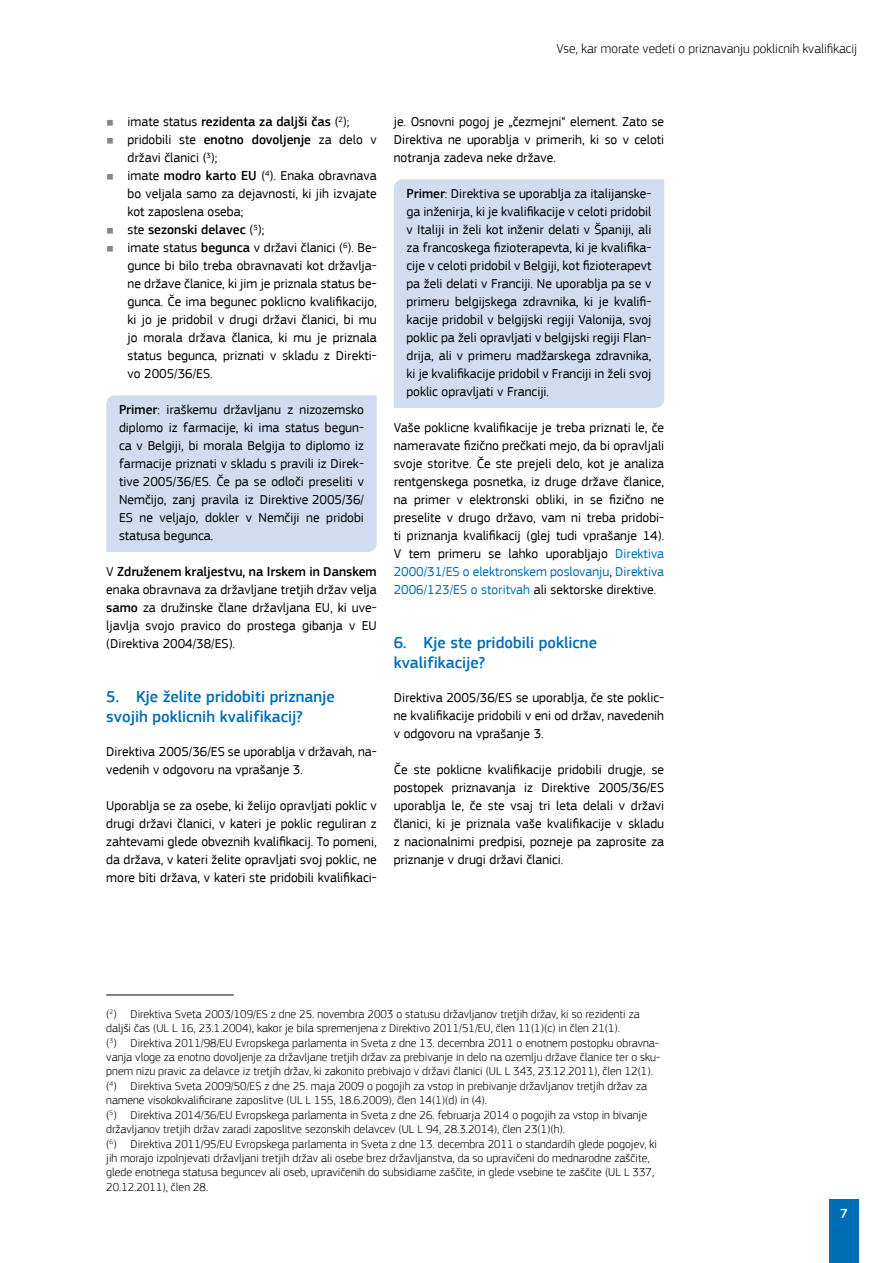
<style>
.page{position:relative;width:893px;height:1263px;background:#fff}
.page>*{position:absolute;margin:0;border:0;box-sizing:border-box;transform-origin:0 0}
.t1{font:500 16.5px/19.8px "EC Square Sans Pro";color:#006eb7}
.Body{font:13.5px/18px "EC Square Sans Pro";color:#000;text-align:justify}
.Example{font:13.5px/18px "EC Square Sans Pro";color:#000;text-align:justify}
.t2{font:500 13.5px "EC Square Sans Pro";color:#000}
.t3{font:300 13.5px "EC Square Sans Pro";color:#000}
.t4{font:500 13.5px "EC Square Sans Pro";color:#fff}
.Footnotes{font:300 12px/14.4px "EC Square Sans Pro";color:#000}
.s1{font-weight:400;font-size:9px;color:#878787}
.s2{font-weight:400}
.s3{font-size:9px;color:#878787}
.s4{font-weight:500}
.s5{color:#006eb7}
</style>
<div class="page">
<div style="left:829px;top:1199px;width:30px;height:64px;background:#006eb7"></div>
<div style="left:106px;top:395px;width:271px;height:157px;background:#d1dcf1"></div>
<hr style="left:106px;top:994px;width:128px;height:1px;background:#000">
<div style="left:394px;top:179px;width:270px;height:229px;background:#d1dcf1"></div>
<p class="t3" style="left:556px;top:40px;width:302px">Vse, kar morate vedeti o priznavanju poklicnih kvalifikacij</p>
<p class="t2" style="left:106px;top:114px;width:245px"><span class="s1">■</span> <span class="s2">imate status</span> rezidenta za daljši čas <span class="s2">(</span><sup>2</sup><span class="s2">);</span></p>
<p class="Example" style="left:128px;top:131px;width:251px;text-indent:-21px"><span class="s3">■</span> pridobili ste <span class="s4">enotno dovoljenje</span> za delo v državi članici (<sup>3</sup>);</p>
<p class="Example" style="left:128px;top:167px;width:251px;text-indent:-21px"><span class="s3">■</span> imate <span class="s4">modro karto EU</span> (<sup>4</sup>). Enaka obravnava bo veljala samo za dejavnosti, ki jih izvajate kot zaposlena oseba;</p>
<p class="t2" style="left:106px;top:222px;width:160px"><span class="s1">■</span> <span class="s2">ste</span> sezonski delavec <span class="s2">(</span><sup>5</sup><span class="s2">);</span></p>
<p class="Example" style="left:128px;top:239px;width:251px;text-indent:-21px"><span class="s3">■</span> imate status <span class="s4">begunca</span> v državi članici (<sup>6</sup>). Be&shy;gunce bi bilo treba obravnavati kot državlja&shy;ne države članice, ki jim je priznala status be&shy;gunca. Če ima begunec poklicno kvalifikacijo, ki jo je pridobil v drugi državi članici, bi mu jo morala država članica, ki mu je priznala status begunca, priznati v skladu z Direkti&shy;vo 2005/36/ES.</p>
<p class="Example" style="left:119px;top:401px;width:246px"><span class="s4">Primer</span>: iraškemu državljanu z nizozemsko diplomo iz farmacije, ki ima status begun&shy;ca v Belgiji, bi morala Belgija to diplomo iz farmacije priznati v skladu s pravili iz Direk&shy;tive 2005/36/ES. Če pa se odloči preseliti v Nemčijo, zanj pravila iz Direktive 2005/36/ ES ne veljajo, dokler v Nemčiji ne pridobi statusa begunca.</p>
<p class="Body" style="left:106px;top:563px;width:272px">V <span class="s4">Združenem kraljestvu, na Irskem in Danskem </span>enaka obravnava za državljane tretjih držav velja <span class="s4">samo</span> za družinske člane državljana EU, ki uve&shy;ljavlja svojo pravico do prostega gibanja v EU (Direktiva 2004/38/ES).</p>
<p class="t1" style="left:106px;top:687px;width:230px">5. Kje želite pridobiti priznanje svojih poklicnih kvalifikacij?</p>
<p class="Body" style="left:106px;top:743px;width:272px">Direktiva 2005/36/ES se uporablja v državah, na&shy;vedenih v odgovoru na vprašanje 3.</p>
<p class="Body" style="left:106px;top:797px;width:272px">Uporablja se za osebe, ki želijo opravljati poklic v drugi državi članici, v kateri je poklic reguliran z zahtevami glede obveznih kvalifikacij. To pomeni, da država, v kateri želite opravljati svoj poklic, ne more biti država, v kateri ste pridobili kvalifikaci-</p>
<p class="Body" style="left:394px;top:113px;width:272px">je. Osnovni pogoj je „čezmejni“ element. Zato se Direktiva ne uporablja v primerih, ki so v celoti notranja zadeva neke države.</p>
<p class="Example" style="left:406px;top:185px;width:246px"><span class="s4">Primer</span>: Direktiva se uporablja za italijanske&shy;ga inženirja, ki je kvalifikacije v celoti pridobil v Italiji in želi kot inženir delati v Španiji, ali za francoskega fizioterapevta, ki je kvalifika&shy;cije v celoti pridobil v Belgiji, kot fizioterapevt pa želi delati v Franciji. Ne uporablja pa se v primeru belgijskega zdravnika, ki je kvalifi&shy;kacije pridobil v belgijski regiji Valonija, svoj poklic pa želi opravljati v belgijski regiji Flan&shy;drija, ali v primeru madžarskega zdravnika, ki je kvalifikacije pridobil v Franciji in želi svoj poklic opravljati v Franciji.</p>
<p class="Body" style="left:394px;top:419px;width:272px">Vaše poklicne kvalifikacije je treba priznati le, če nameravate fizično prečkati mejo, da bi opravljali svoje storitve. Če ste prejeli delo, kot je analiza rentgenskega posnetka, iz druge države članice, na primer v elektronski obliki, in se fizično ne preselite v drugo državo, vam ni treba pridobi&shy;ti priznanja kvalifikacij (glej tudi vprašanje 14).<br>V tem primeru se lahko uporabljajo <span class="s5">Direktiva 2000/31/ES o elektronskem poslovanju</span>, <span class="s5">Direktiva 2006/123/ES o storitvah</span> ali sektorske direktive.</p>
<p class="t1" style="left:394px;top:633px;width:205px">6. Kje ste pridobili poklicne kvalifikacije?</p>
<p class="Body" style="left:394px;top:689px;width:272px">Direktiva 2005/36/ES se uporablja, če ste poklic&shy;ne kvalifikacije pridobili v eni od držav, navedenih v odgovoru na vprašanje 3.</p>
<p class="Body" style="left:394px;top:761px;width:272px">Če ste poklicne kvalifikacije pridobili drugje, se postopek priznavanja iz Direktive 2005/36/ES uporablja le, če ste vsaj tri leta delali v državi članici, ki je priznala vaše kvalifikacije v skladu z nacionalnimi predpisi, pozneje pa zaprosite za priznanje v drugi državi članici.</p>
<p class="Footnotes" style="left:106px;top:1007px;width:535px">(<sup>2</sup>) Direktiva Sveta 2003/109/ES z dne 25. novembra 2003 o statusu državljanov tretjih držav, ki so rezidenti za daljši čas (UL L 16, 23.1.2004), kakor je bila spremenjena z Direktivo 2011/51/EU, člen 11(1)(c) in člen 21(1).</p>
<p class="Footnotes" style="left:106px;top:1035px;width:555px;text-align:justify">(<sup>3</sup>) Direktiva 2011/98/EU Evropskega parlamenta in Sveta z dne 13. decembra 2011 o enotnem postopku obravna&shy;vanja vloge za enotno dovoljenje za državljane tretjih držav za prebivanje in delo na ozemlju države članice ter o sku&shy;pnem nizu pravic za delavce iz tretjih držav, ki zakonito prebivajo v državi članici (UL L 343, 23.12.2011), člen 12(1).</p>
<p class="Footnotes" style="left:106px;top:1079px;width:542px">(<sup>4</sup>) Direktiva Sveta 2009/50/ES z dne 25. maja 2009 o pogojih za vstop in prebivanje državljanov tretjih držav za namene visokokvalificirane zaposlitve (UL L 155, 18.6.2009), člen 14(1)(d) in (4).</p>
<p class="Footnotes" style="left:106px;top:1107px;width:542px">(<sup>5</sup>) Direktiva 2014/36/EU Evropskega parlamenta in Sveta z dne 26. februarja 2014 o pogojih za vstop in bivanje državljanov tretjih držav zaradi zaposlitve sezonskih delavcev (UL L 94, 28.3.2014), člen 23(1)(h).</p>
<p class="Footnotes" style="left:106px;top:1136px;width:552px">(<sup>6</sup>) Direktiva 2011/95/EU Evropskega parlamenta in Sveta z dne 13. decembra 2011 o standardih glede pogojev, ki jih morajo izpolnjevati državljani tretjih držav ali osebe brez državljanstva, da so upravičeni do mednarodne zaščite, glede enotnega statusa beguncev ali oseb, upravičenih do subsidiarne zaščite, in glede vsebine te zaščite (UL L 337, 20.12.2011), člen 28.</p>
<p class="t4" style="left:840px;top:1205px;width:9px">7</p>
</div>
